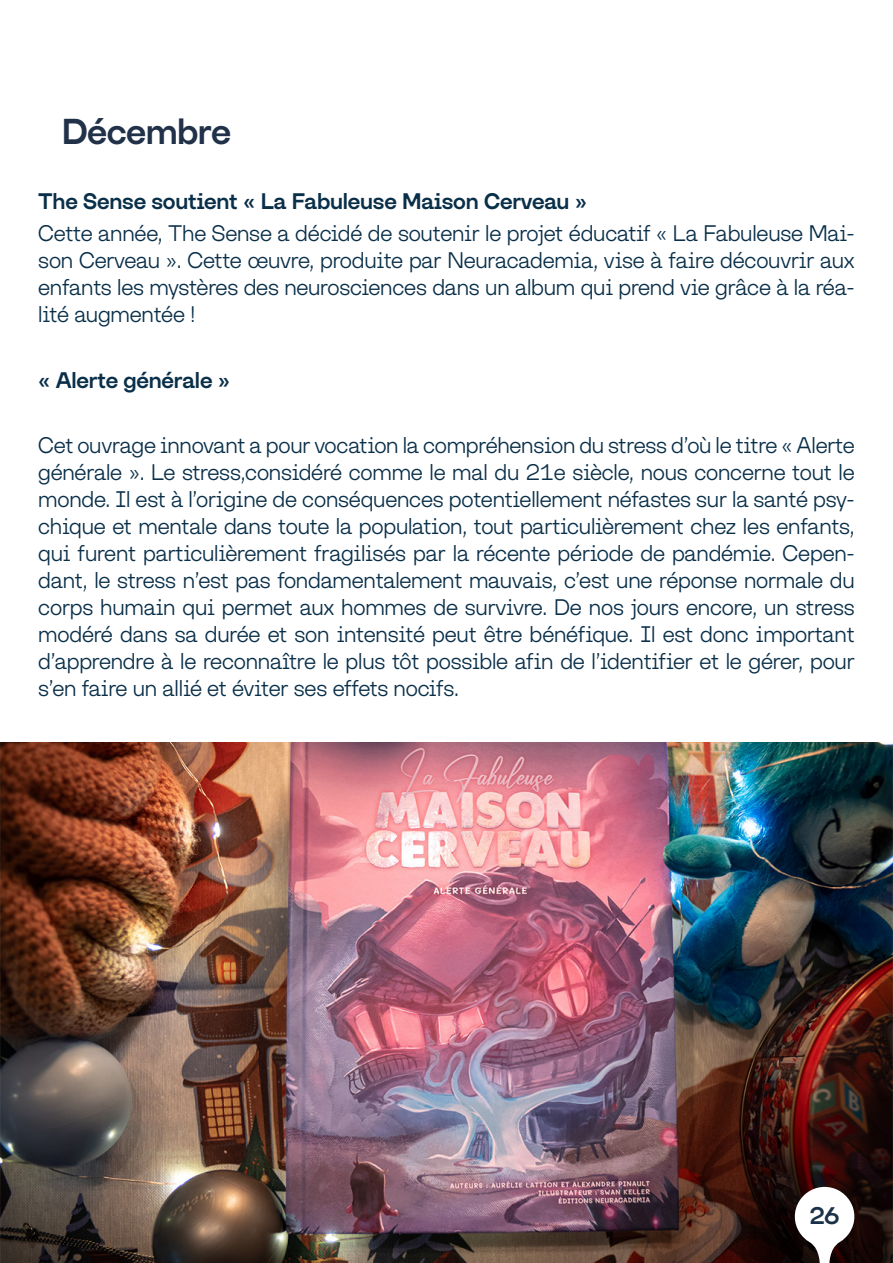
<style>
.page{position:relative;width:893px;height:1263px;background:#fff}
.page>*{position:absolute;margin:0;border:0;box-sizing:border-box;transform-origin:0 0}
.Headline_27_31_Left{font:500 36px "Lazare Grotesk";letter-spacing:-.015em;color:#203149}
.Headline_27_31_Left-2{font:500 24px "Lazare Grotesk";color:#1a3149}
.Sous-titre{font:300 22.5px/27px "Lazare Grotesk";letter-spacing:-.01em;color:#092f49;text-align:justify}
.Sous-titre-2{font:500 22.5px "Lazare Grotesk";letter-spacing:-.01em;color:#092f49}
</style>
<div class="page">
<img style="left:0;top:743px;width:893px;height:520px">
<svg style="left:794px;top:1187px;width:61px;height:76px"></svg>
<p class="Headline_27_31_Left" style="left:62px;top:110px;width:171px">Décembre</p>
<p class="Sous-titre-2" style="left:38px;top:188px;width:550px">The Sense soutient « La Fabuleuse Maison Cerveau »</p>
<p class="Sous-titre" style="left:38px;top:220px;width:818px">Cette année, The Sense a décidé de soutenir le projet éducatif « La Fabuleuse Mai&shy;son Cerveau ». Cette œuvre, produite par Neuracademia, vise à faire découvrir aux enfants les mystères des neurosciences dans un album qui prend vie grâce à la réa&shy;lité augmentée !</p>
<p class="Sous-titre-2" style="left:38px;top:367px;width:193px">« Alerte générale »</p>
<p class="Sous-titre" style="left:38px;top:432px;width:818px">Cet ouvrage innovant a pour vocation la compréhension du stress d’où le titre « Alerte générale ». Le stress,considéré comme le mal du 21e siècle, nous concerne tout le monde. Il est à l’origine de conséquences potentiellement néfastes sur la santé psy&shy;chique et mentale dans toute la population, tout particulièrement chez les enfants, qui furent particulièrement fragilisés par la récente période de pandémie. Cepen&shy;dant, le stress n’est pas fondamentalement mauvais, c’est une réponse normale du corps humain qui permet aux hommes de survivre. De nos jours encore, un stress modéré dans sa durée et son intensité peut être bénéfique. Il est donc important d’apprendre à le reconnaître le plus tôt possible afin de l’identifier et le gérer, pour s’en faire un allié et éviter ses effets nocifs.</p>
<p class="Headline_27_31_Left-2" style="left:809px;top:1202px;width:32px">26</p>
</div>
